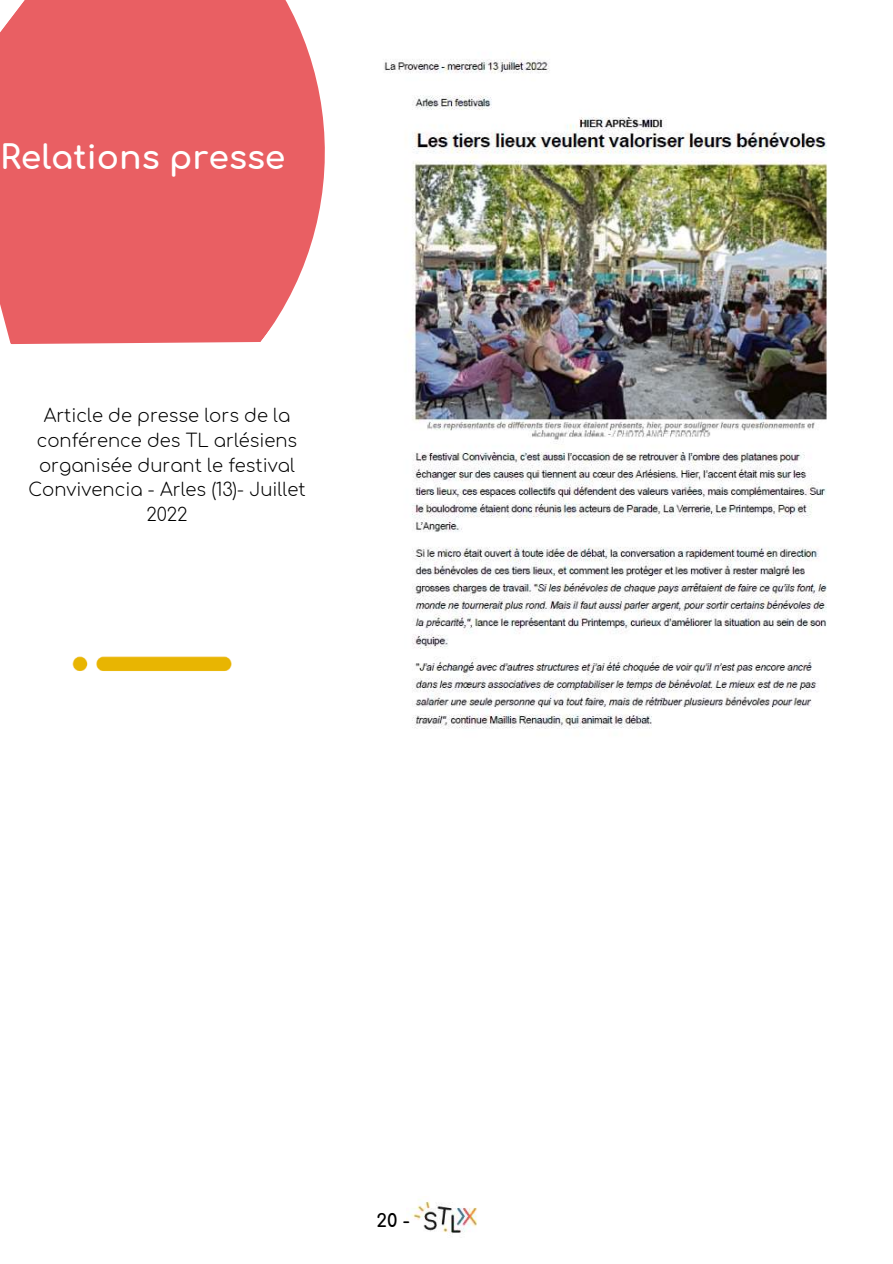
<style>
.page{position:relative;width:893px;height:1264px;background:#fff}
.page>*{position:absolute;margin:0;border:0;box-sizing:border-box;transform-origin:0 0}
.t1{font:700 33px "Comfortaa";color:#fff}
.t2{font:300 18px/24.8px "Comfortaa";color:#000;text-align:center}
.t3{font:700 18px "Comfortaa";color:#000}
</style>
<div class="page">
<div style="left:0;top:0;width:325px;height:344px;background:#e95f63"></div>
<img style="left:72px;top:656px;width:160px;height:15px">
<img style="left:407px;top:1199px;width:70px;height:35px">
<img style="left:384px;top:52px;width:443px;height:677px">
<h1 class="t1" style="left:0;top:140px;width:287px">Relations presse</h1>
<p class="t2" style="left:28px;top:404px;width:279px">Article de presse lors de la conférence des TL arlésiens organisée durant le festival<br>Convivencia - Arles (13)- Juillet<br>2022</p>
<p class="t3" style="left:376px;top:1210px;width:35px">20 -</p>
</div>
